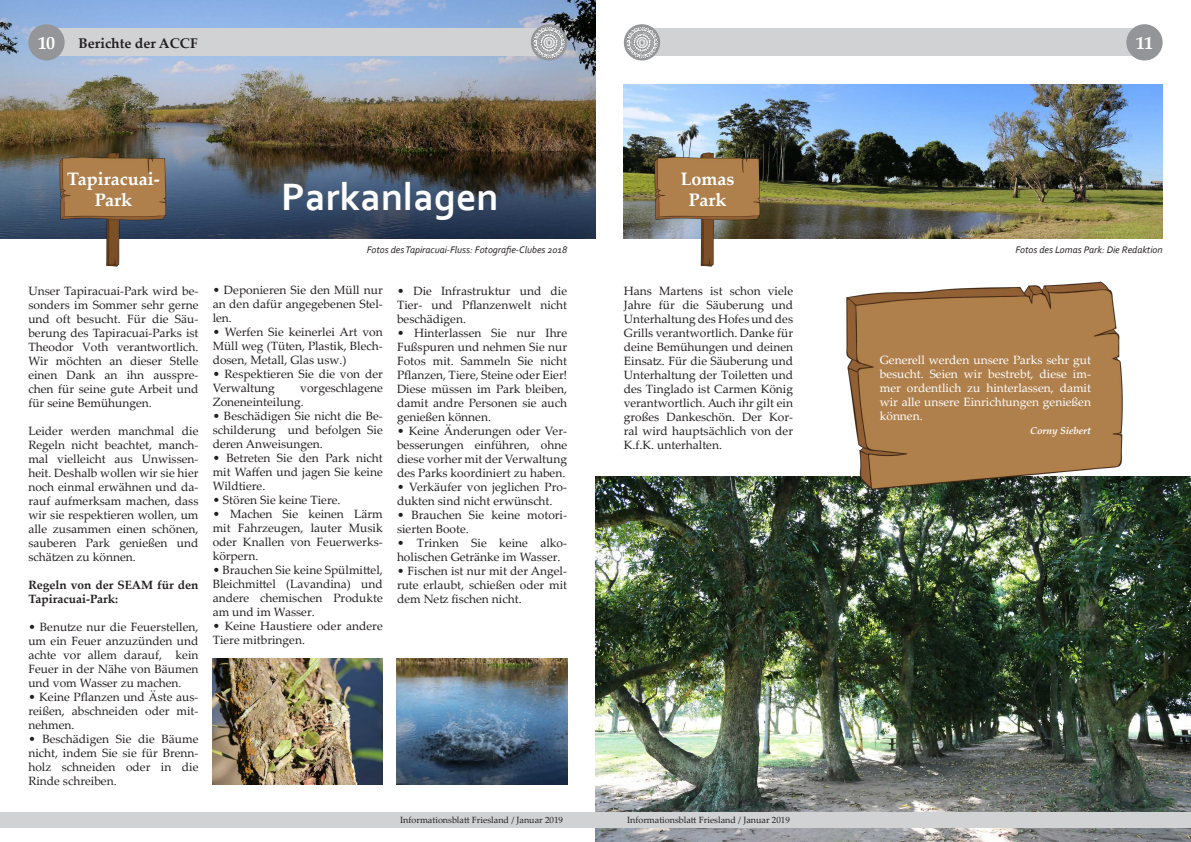
<style>
.page{position:relative;width:1191px;height:842px;background:#fff}
.page>*{position:absolute;margin:0;border:0;box-sizing:border-box;transform-origin:0 0}
.t1{font:700 40px "Corbel";color:#fff}
.t2{font:700 18px "Palatino Linotype";color:#fff}
.t3{font:700 14px "Palatino Linotype";color:#231f20}
.t4{font:12px/14px "Palatino Linotype";color:#231f20;text-align:justify}
.t5{font:12px/14px "Palatino Linotype";color:#fff;text-align:justify}
.t6{font:700 12px/14px "Palatino Linotype";color:#231f20}
.t7{font:italic 10px "Corbel";color:#231f20}
.t8{font:italic 700 10px "Palatino Linotype";color:#fff}
.t9{font:9px "Palatino Linotype";color:#231f20}
</style>
<div class="page">
<img style="left:0;top:0;width:595px;height:238px">
<img style="left:595px;top:476px;width:596px;height:366px">
<div style="left:0;top:812px;width:1191px;height:16px;background:#d1d2d4"></div>
<div style="left:642px;top:28px;width:502px;height:28px;background:#d1d2d4"></div>
<svg style="left:624px;top:24px;width:36px;height:37px"></svg>
<img style="left:626px;top:27px;width:32px;height:31px">
<div style="left:46px;top:28px;width:503px;height:28px;background:#d1d2d4"></div>
<svg style="left:531px;top:24px;width:36px;height:37px"></svg>
<div style="left:28px;top:24px;width:37px;height:37px;background:#939598;border-radius:50%"></div>
<div style="left:1126px;top:24px;width:36px;height:37px;background:#939598;border-radius:50%"></div>
<img style="left:533px;top:27px;width:32px;height:31px">
<img style="left:624px;top:84px;width:538px;height:154px">
<img style="left:50px;top:147px;width:127px;height:120px">
<img style="left:644px;top:148px;width:127px;height:119px">
<img style="left:213px;top:658px;width:170px;height:126px">
<img style="left:397px;top:658px;width:170px;height:126px">
<img style="left:808px;top:281px;width:354px;height:209px">
<h2 class="t2" style="left:38px;top:30px;width:19px">10</h2>
<h2 class="t2" style="left:1135px;top:30px;width:19px">11</h2>
<p class="t3" style="left:79px;top:33px;width:121px">Berichte der ACCF</p>
<p class="t2" style="left:67px;top:166px;width:94px">Tapiracuai-</p>
<p class="t2" style="left:95px;top:187px;width:39px">Park</p>
<p class="t4" style="left:28px;top:283px;width:172px">Unser Tapiracuai-Park wird be&shy;sonders im Sommer sehr gerne und oft besucht. Für die Säu&shy;berung des Tapiracuai-Parks ist Theodor Voth verantwortlich.<br>Wir möchten an dieser Stelle einen Dank an ihn ausspre&shy;chen für seine gute Arbeit und für seine Bemühungen.</p>
<p class="t4" style="left:28px;top:423px;width:172px">Leider werden manchmal die Regeln nicht beachtet, manch&shy;mal vielleicht aus Unwissen&shy;heit. Deshalb wollen wir sie hier noch einmal erwähnen und da&shy;rauf aufmerksam machen, dass wir sie respektieren wollen, um alle zusammen einen schönen, sauberen Park genießen und schätzen zu können.</p>
<p class="t6" style="left:28px;top:577px;width:172px">Regeln von der SEAM für den<br>Tapiracuai-Park:</p>
<p class="t4" style="left:28px;top:619px;width:172px">• Benutze nur die Feuerstellen, um ein Feuer anzuzünden und achte vor allem darauf, kein Feuer in der Nähe von Bäumen und vom Wasser zu machen.</p>
<p class="t4" style="left:28px;top:689px;width:172px">• Keine Pflanzen und Äste aus&shy;reißen, abschneiden oder mit&shy;nehmen.</p>
<p class="t4" style="left:28px;top:731px;width:172px">• Beschädigen Sie die Bäume nicht, indem Sie sie für Brenn&shy;holz schneiden oder in die Rinde schreiben.</p>
<p class="t1" style="left:281px;top:172px;width:219px">Parkanlagen</p>
<p class="t2" style="left:680px;top:166px;width:55px">Lomas</p>
<p class="t2" style="left:689px;top:187px;width:39px">Park</p>
<p class="t7" style="left:367px;top:243px;width:202px">Fotos des Tapiracuai-Fluss: Fotografie-Clubes 2018</p>
<p class="t7" style="left:1015px;top:243px;width:149px">Fotos des Lomas Park: Die Redaktion</p>
<p class="t4" style="left:213px;top:282px;width:172px">• Deponieren Sie den Müll nur an den dafür angegebenen Stel&shy;len.</p>
<p class="t4" style="left:213px;top:324px;width:172px">• Werfen Sie keinerlei Art von Müll weg (Tüten, Plastik, Blech&shy;dosen, Metall, Glas usw.)</p>
<p class="t4" style="left:213px;top:366px;width:172px">• Respektieren Sie die von der<br>Verwaltung</p>
<p class="t4" style="left:213px;top:380px;width:172px;text-indent:88px">vorgeschlagene<br>Zoneneinteilung.</p>
<p class="t4" style="left:213px;top:408px;width:172px">• Beschädigen Sie nicht die Be&shy;schilderung und befolgen Sie deren Anweisungen.</p>
<p class="t4" style="left:213px;top:450px;width:172px">• Betreten Sie den Park nicht mit Waffen und jagen Sie keine Wildtiere.</p>
<p class="t4" style="left:213px;top:492px;width:129px">• Stören Sie keine Tiere.</p>
<p class="t4" style="left:213px;top:506px;width:172px">• Machen Sie keinen Lärm mit Fahrzeugen, lauter Musik oder Knallen von Feuerwerks&shy;körpern.</p>
<p class="t4" style="left:213px;top:562px;width:172px">• Brauchen Sie keine Spülmittel, Bleichmittel (Lavandina) und andere chemischen Produkte am und im Wasser.</p>
<p class="t4" style="left:213px;top:618px;width:172px">• Keine Haustiere oder andere<br>Tiere mitbringen.</p>
<p class="t4" style="left:397px;top:283px;width:172px">• Die Infrastruktur und die Tier- und Pflanzenwelt nicht beschädigen.</p>
<p class="t4" style="left:397px;top:325px;width:172px">• Hinterlassen Sie nur Ihre Fußspuren und nehmen Sie nur Fotos mit. Sammeln Sie nicht Pflanzen, Tiere, Steine oder Eier!<br>Diese müssen im Park bleiben, damit andre Personen sie auch genießen können.</p>
<p class="t4" style="left:397px;top:423px;width:172px">• Keine Änderungen oder Ver&shy;besserungen einführen, ohne diese vorher mit der Verwaltung des Parks koordiniert zu haben.</p>
<p class="t4" style="left:397px;top:479px;width:172px">• Verkäufer von jeglichen Pro&shy;dukten sind nicht erwünscht.</p>
<p class="t4" style="left:397px;top:507px;width:172px">• Brauchen Sie keine motori&shy;sierten Boote.</p>
<p class="t4" style="left:397px;top:535px;width:172px">• Trinken Sie keine alko&shy;holischen Getränke im Wasser.</p>
<p class="t4" style="left:397px;top:563px;width:172px">• Fischen ist nur mit der Angel&shy;rute erlaubt, schießen oder mit dem Netz fischen nicht.</p>
<p class="t4" style="left:624px;top:283px;width:171px">Hans Martens ist schon viele Jahre für die Säuberung und Unterhaltung des Hofes und des Grills verantwortlich. Danke für deine Bemühungen und deinen Einsatz. Für die Säuberung und Unterhaltung der Toiletten und des Tinglado ist Carmen König verantwortlich. Auch ihr gilt ein großes Dankeschön. Der Kor&shy;ral wird hauptsächlich von der K.f.K. unterhalten.</p>
<p class="t9" style="left:400px;top:813px;width:164px">Informationsblatt Friesland / Januar 2019</p>
<p class="t9" style="left:627px;top:813px;width:164px">Informationsblatt Friesland / Januar 2019</p>
<p class="t5" style="left:879px;top:352px;width:213px">Generell werden unsere Parks sehr gut besucht. Seien wir bestrebt, diese im&shy;mer ordentlich zu hinterlassen, damit wir alle unsere Einrichtungen genießen können.</p>
<p class="t8" style="left:1030px;top:423px;width:62px">Corny Siebert</p>
</div>
